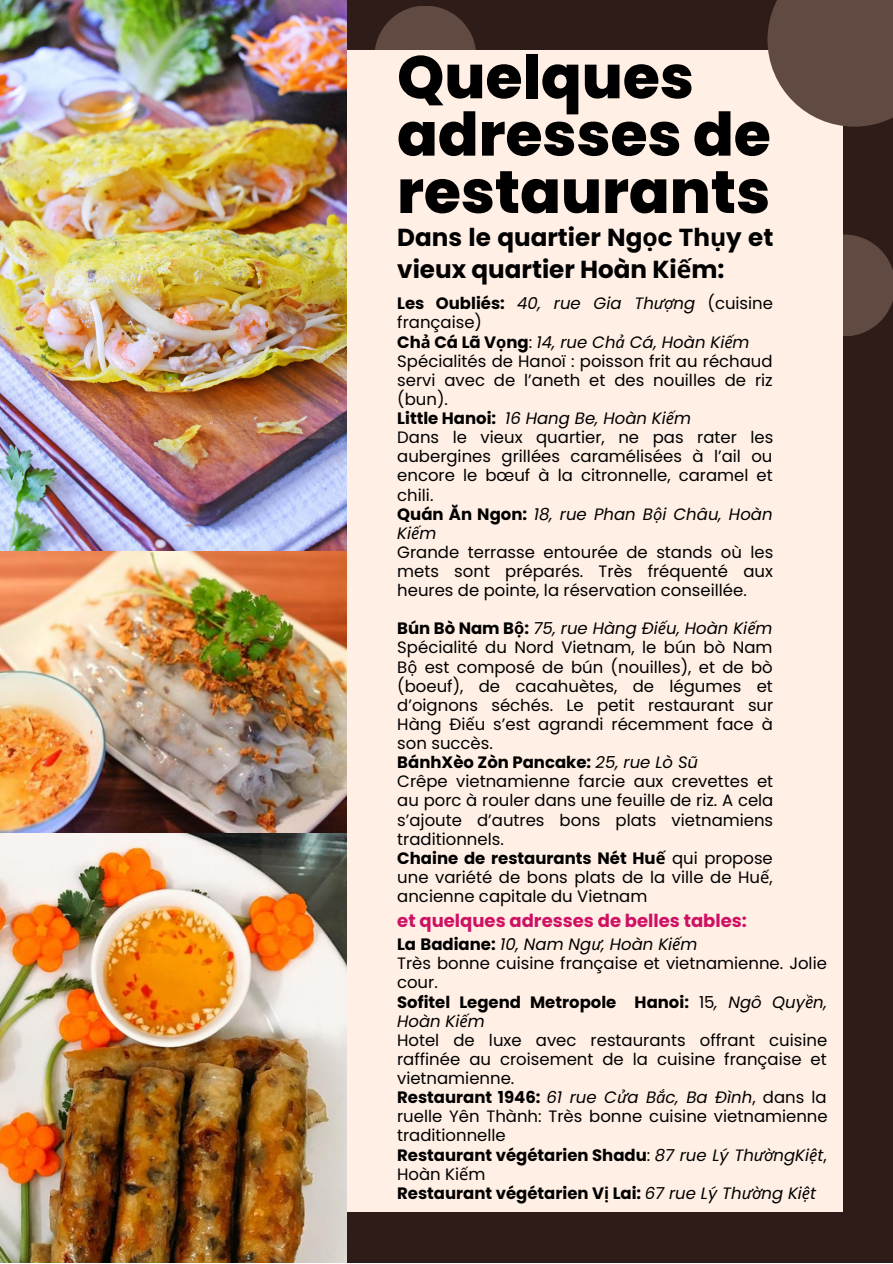
<style>
.page{position:relative;width:893px;height:1264px;background:#fff}
.page>*{position:absolute;margin:0;border:0;box-sizing:border-box;transform-origin:0 0}
.t1{font:800 60px/57.3px "Poppins";color:#000}
.t2{font:700 24.6px/31.5px "Poppins";color:#000}
.t3{font:700 18px "Poppins";color:#cf1164}
.t4{font:16.5px/19px "Poppins";color:#000}
.s1{font-family:"Noto Sans"}
.s2{font-weight:700}
.s3{font-style:italic}
.s4{font-family:"Noto Sans";font-style:italic}
.s5{font-family:"Noto Sans";font-weight:700}
</style>
<div class="page">
<div style="left:0;top:0;width:892px;height:1262px;background:#2e1c18"></div>
<svg style="left:842px;top:234px;width:50px;height:102px"></svg>
<div style="left:374px;top:6px;width:102px;height:101px;background:#614a42;border-radius:50%"></div>
<div style="left:48px;top:50px;width:794px;height:1161px;background:#ffefe4"></div>
<img style="left:0;top:0;width:346px;height:1262px">
<div style="left:767px;top:0;width:125px;height:127px;background:#614a42"></div>
<h1 class="t1" style="left:397px;top:49px;width:375px">Quelques adresses de restaurants</h1>
<h2 class="t2" style="left:397px;top:222px;width:377px">Dans le quartier Ng<span class="s1">ọ</span>c Th<span class="s1">ụ</span>y et vieux quartier Hoàn Ki<span class="s1">ế</span>m:</h2>
<p class="t4" style="left:397px;top:294px;width:377px"><span class="s2">Les Oubliés:</span> <span class="s3">40, rue Gia Th</span><span class="s4">ượ</span><span class="s3">ng</span> (cuisine française)<br><span class="s2">Ch</span><span class="s5">ả</span> <span class="s2">Cá Lã V</span><span class="s5">ọ</span><span class="s2">ng</span>: <span class="s3">14, rue Ch</span><span class="s4">ả</span> <span class="s3">Cá, Hoàn Ki</span><span class="s4">ế</span><span class="s3">m<br></span>Spécialités de Hanoï : poisson frit au réchaud servi avec de l’aneth et des nouilles de riz (bun).<br><span class="s2">Little Hanoi:</span> <span class="s3">16 Hang Be, Hoàn Ki</span><span class="s4">ế</span><span class="s3">m<br></span>Dans le vieux quartier, ne pas rater les aubergines grillées caramélisées à l’ail ou encore le bœuf à la citronnelle, caramel et chili.<br><span class="s2">Quán Ăn Ngon:</span> <span class="s3">18, rue Phan B</span><span class="s4">ộ</span><span class="s3">i Châu, Hoàn<br>Ki</span><span class="s4">ế</span><span class="s3">m<br></span>Grande terrasse entourée de stands où les mets sont préparés. Très fréquenté aux heures de pointe, la réservation conseillée.</p>
<p class="t4" style="left:397px;top:619px;width:377px"><span class="s2">Bún Bò Nam B</span><span class="s5">ộ</span><span class="s2">:</span> <span class="s3">75, rue Hàng Đi</span><span class="s4">ế</span><span class="s3">u, Hoàn Ki</span><span class="s4">ế</span><span class="s3">m </span>Spécialité du Nord Vietnam, le bún bò Nam B<span class="s1">ộ</span> est composé de bún (nouilles), et de bò (boeuf), de cacahuètes, de légumes et d’oignons séchés. Le petit restaurant sur Hàng Đi<span class="s1">ế</span>u s’est agrandi récemment face à son succès.<br><span class="s2">BánhXèo Zòn Pancake:</span> <span class="s3">25, rue Lò Sũ<br></span>Crêpe vietnamienne farcie aux crevettes et au porc à rouler dans une feuille de riz. A cela s’ajoute d’autres bons plats vietnamiens traditionnels.<br><span class="s2">Chaine de restaurants Nét Hu</span><span class="s5">ế</span> qui propose une variété de bons plats de la ville de Hu<span class="s1">ế</span>, ancienne capitale du Vietnam</p>
<p class="t3" style="left:397px;top:908px;width:351px">et quelques adresses de belles tables:</p>
<p class="t4" style="left:397px;top:934px;width:432px"><span class="s2">La Badiane:</span> <span class="s3">10, Nam Ng</span><span class="s4">ư</span><span class="s3">, Hoàn Ki</span><span class="s4">ế</span><span class="s3">m<br></span>Très bonne cuisine française et vietnamienne. Jolie cour.<br><span class="s2">Sofitel Legend Metropole Hanoi:</span> 15<span class="s3">, Ngô Quy</span><span class="s4">ề</span><span class="s3">n, Hoàn Ki</span><span class="s4">ế</span><span class="s3">m<br></span>Hotel de luxe avec restaurants offrant cuisine raffinée au croisement de la cuisine française et vietnamienne.<br><span class="s2">Restaurant 1946:</span> <span class="s3">61 rue C</span><span class="s4">ử</span><span class="s3">a B</span><span class="s4">ắ</span><span class="s3">c, Ba Đình</span>, dans la ruelle Yên Thành: Très bonne cuisine vietnamienne traditionnelle<br><span class="s2">Restaurant végétarien Shadu</span>: <span class="s3">87 rue Lý Th</span><span class="s4">ườ</span><span class="s3">ngKi</span><span class="s4">ệ</span><span class="s3">t</span>, Hoàn Ki<span class="s1">ế</span>m<br><span class="s2">Restaurant végétarien V</span><span class="s5">ị</span> <span class="s2">Lai:</span> <span class="s3">67 rue Lý Th</span><span class="s4">ườ</span><span class="s3">ng Ki</span><span class="s4">ệ</span><span class="s3">t</span></p>
</div>
